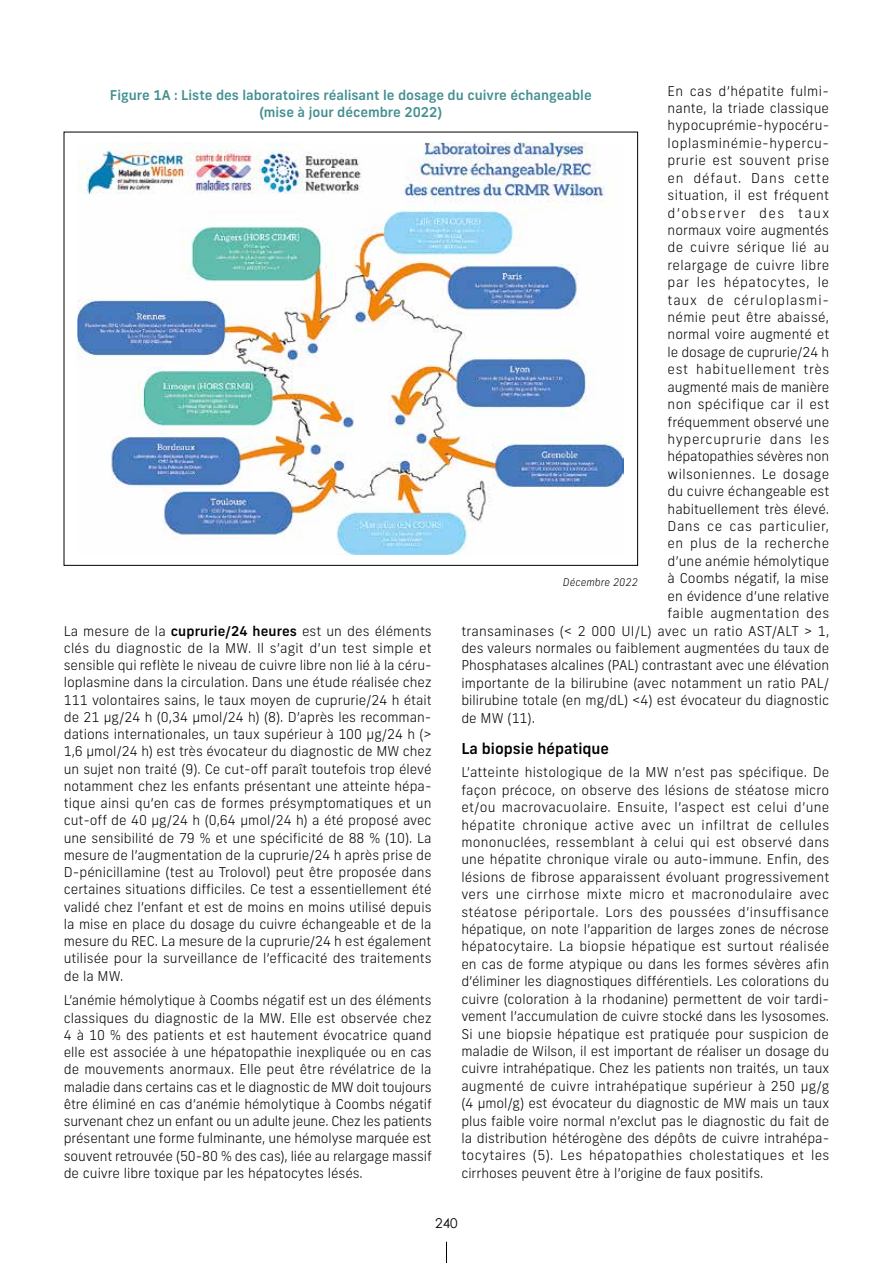
<style>
.page{position:relative;width:893px;height:1263px;background:#fff}
.page>*{position:absolute;margin:0;border:0;box-sizing:border-box;transform-origin:0 0}
.t1{font:500 15px "New Frank";color:#000}
.t2{font:300 13.5px/17.2px "New Frank";letter-spacing:.005em;color:#000;text-align:justify}
.t3{font:300 13.5px "New Frank";letter-spacing:.03em;color:#000}
.t4{font:500 13.5px/16.5px "New Frank";color:#438f8f;text-align:center}
.t5{font:300 13.5px "New Frank";letter-spacing:.025em;color:#000}
.t6{font:300 13.5px "New Frank";letter-spacing:.035em;color:#000}
.t7{font:300 13.5px "New Frank";letter-spacing:.045em;color:#000}
.t8{font:300 13.5px "New Frank";letter-spacing:-.015em;color:#000}
.t9{font:300 13.5px "New Frank";letter-spacing:.05em;color:#000}
.t10{font:300 13.5px "New Frank";letter-spacing:.065em;color:#000}
.t11{font:300 13.5px "New Frank";letter-spacing:.06em;color:#000}
.t12{font:300 13.5px "New Frank";letter-spacing:.105em;color:#000}
.t13{font:13.5px "Century Gothic";color:#000}
.t14{font:italic 300 10.5px "New Frank";color:#000}
.s1{font-weight:500}
</style>
<div class="page">
<svg style="left:446px;top:1242px;width:1px;height:21px"></svg>
<img style="left:78px;top:143px;width:546px;height:411px">
<p class="t3" style="left:668px;top:83px;width:163px">En cas d’hépatite fulmi-</p>
<p class="t2" style="left:668px;top:100px;width:163px">nante, la triade classique</p>
<p class="t2" style="left:668px;top:117px;width:163px">hypocuprémie-hypocéru-</p>
<p class="t6" style="left:668px;top:135px;width:163px">loplasminémie-hypercu-</p>
<p class="t3" style="left:668px;top:152px;width:163px">prurie est souvent prise</p>
<p class="t11" style="left:668px;top:170px;width:163px">en défaut. Dans cette</p>
<p class="t5" style="left:668px;top:187px;width:163px">situation, il est fréquent</p>
<p class="t12" style="left:668px;top:204px;width:163px">d’observer des taux</p>
<p class="t2" style="left:668px;top:221px;width:163px">normaux voire augmentés</p>
<p class="t3" style="left:668px;top:239px;width:163px">de cuivre sérique lié au</p>
<p class="t5" style="left:668px;top:257px;width:163px">relargage de cuivre libre</p>
<p class="t7" style="left:668px;top:274px;width:163px">par les hépatocytes, le</p>
<p class="t10" style="left:668px;top:292px;width:163px">taux de céruloplasmi-</p>
<p class="t2" style="left:668px;top:309px;width:163px">némie peut être abaissé,</p>
<p class="t2" style="left:668px;top:326px;width:163px">normal voire augmenté et</p>
<p class="t2" style="left:668px;top:343px;width:163px">le dosage de cuprurie/24 h</p>
<p class="t7" style="left:668px;top:361px;width:163px">est habituellement très</p>
<p class="t2" style="left:668px;top:378px;width:163px">augmenté mais de manière</p>
<p class="t5" style="left:668px;top:396px;width:163px">non spécifique car il est</p>
<p class="t2" style="left:668px;top:413px;width:163px">fréquemment observé une</p>
<p class="t9" style="left:668px;top:431px;width:163px">hypercuprurie dans les</p>
<p class="t8" style="left:668px;top:448px;width:163px">hépatopathies sévères non</p>
<p class="t5" style="left:668px;top:466px;width:163px">wilsoniennes. Le dosage</p>
<p class="t2" style="left:668px;top:483px;width:163px">du cuivre échangeable est</p>
<p class="t2" style="left:668px;top:500px;width:163px">habituellement très élevé.</p>
<p class="t6" style="left:668px;top:518px;width:163px">Dans ce cas particulier,</p>
<p class="t3" style="left:668px;top:535px;width:163px">en plus de la recherche</p>
<p class="t2" style="left:668px;top:552px;width:163px">d’une anémie hémolytique</p>
<p class="t2" style="left:668px;top:570px;width:163px">à Coombs négatif, la mise</p>
<p class="t2" style="left:668px;top:587px;width:163px">en évidence d’une relative</p>
<p class="t3" style="left:668px;top:605px;width:163px">faible augmentation des</p>
<p class="t2" style="left:461px;top:622px;width:369px">transaminases (&lt; 2 000 UI/L) avec un ratio AST/ALT &gt; 1,</p>
<p class="t2" style="left:461px;top:639px;width:369px">des valeurs normales ou faiblement augmentées du taux de</p>
<p class="t2" style="left:461px;top:657px;width:369px">Phosphatases alcalines (PAL) contrastant avec une élévation</p>
<p class="t2" style="left:461px;top:674px;width:369px">importante de la bilirubine (avec notamment un ratio PAL/</p>
<p class="t2" style="left:461px;top:692px;width:369px">bilirubine totale (en mg/dL) &lt;4) est évocateur du diagnostic</p>
<p class="t2" style="left:461px;top:709px;width:75px">de MW (11).</p>
<p class="t1" style="left:461px;top:738px;width:149px">La biopsie hépatique</p>
<p class="t2" style="left:461px;top:764px;width:370px">L’atteinte histologique de la MW n’est pas spécifique. De façon précoce, on observe des lésions de stéatose micro et/ou macrovacuolaire. Ensuite, l’aspect est celui d’une hépatite chronique active avec un infiltrat de cellules mononuclées, ressemblant à celui qui est observé dans une hépatite chronique virale ou auto-immune. Enfin, des lésions de fibrose apparaissent évoluant progressivement vers une cirrhose mixte micro et macronodulaire avec stéatose périportale. Lors des poussées d’insuffisance hépatique, on note l’apparition de larges zones de nécrose hépatocytaire. La biopsie hépatique est surtout réalisée en cas de forme atypique ou dans les formes sévères afin d’éliminer les diagnostiques différentiels. Les colorations du cuivre (coloration à la rhodanine) permettent de voir tardi&shy;vement l’accumulation de cuivre stocké dans les lysosomes.<br>Si une biopsie hépatique est pratiquée pour suspicion de maladie de Wilson, il est important de réaliser un dosage du cuivre intrahépatique. Chez les patients non traités, un taux augmenté de cuivre intrahépatique supérieur à 250 µg/g (4 µmol/g) est évocateur du diagnostic de MW mais un taux plus faible voire normal n’exclut pas le diagnostic du fait de la distribution hétérogène des dépôts de cuivre intrahépa&shy;tocytaires (5). Les hépatopathies cholestatiques et les cirrhoses peuvent être à l’origine de faux positifs.</p>
<p class="t4" style="left:110px;top:87px;width:483px">Figure 1A : Liste des laboratoires réalisant le dosage du cuivre échangeable (mise à jour décembre 2022)</p>
<p class="t14" style="left:563px;top:576px;width:76px">Décembre 2022</p>
<p class="t2" style="left:64px;top:622px;width:369px">La mesure de la <span class="s1">cuprurie/24 heures</span> est un des éléments clés du diagnostic de la MW. Il s’agit d’un test simple et sensible qui reflète le niveau de cuivre libre non lié à la céru&shy;loplasmine dans la circulation. Dans une étude réalisée chez 111 volontaires sains, le taux moyen de cuprurie/24 h était de 21 µg/24 h (0,34 µmol/24 h) (8). D’après les recomman&shy;dations internationales, un taux supérieur à 100 µg/24 h (&gt; 1,6 µmol/24 h) est très évocateur du diagnostic de MW chez un sujet non traité (9). Ce cut-off paraît toutefois trop élevé notamment chez les enfants présentant une atteinte hépa&shy;tique ainsi qu’en cas de formes présymptomatiques et un cut-off de 40 µg/24 h (0,64 µmol/24 h) a été proposé avec une sensibilité de 79 % et une spécificité de 88 % (10). La mesure de l’augmentation de la cuprurie/24 h après prise de D-pénicillamine (test au Trolovol) peut être proposée dans certaines situations difficiles. Ce test a essentiellement été validé chez l’enfant et est de moins en moins utilisé depuis la mise en place du dosage du cuivre échangeable et de la mesure du REC. La mesure de la cuprurie/24 h est également utilisée pour la surveillance de l’efficacité des traitements de la MW.</p>
<p class="t2" style="left:64px;top:992px;width:370px">L’anémie hémolytique à Coombs négatif est un des éléments classiques du diagnostic de la MW. Elle est observée chez 4 à 10 % des patients et est hautement évocatrice quand elle est associée à une hépatopathie inexpliquée ou en cas de mouvements anormaux. Elle peut être révélatrice de la maladie dans certains cas et le diagnostic de MW doit toujours être éliminé en cas d’anémie hémolytique à Coombs négatif survenant chez un enfant ou un adulte jeune. Chez les patients présentant une forme fulminante, une hémolyse marquée est souvent retrouvée (50-80 % des cas), liée au relargage massif de cuivre libre toxique par les hépatocytes lésés.</p>
<p class="t13" style="left:435px;top:1214px;width:24px">240</p>
</div>
